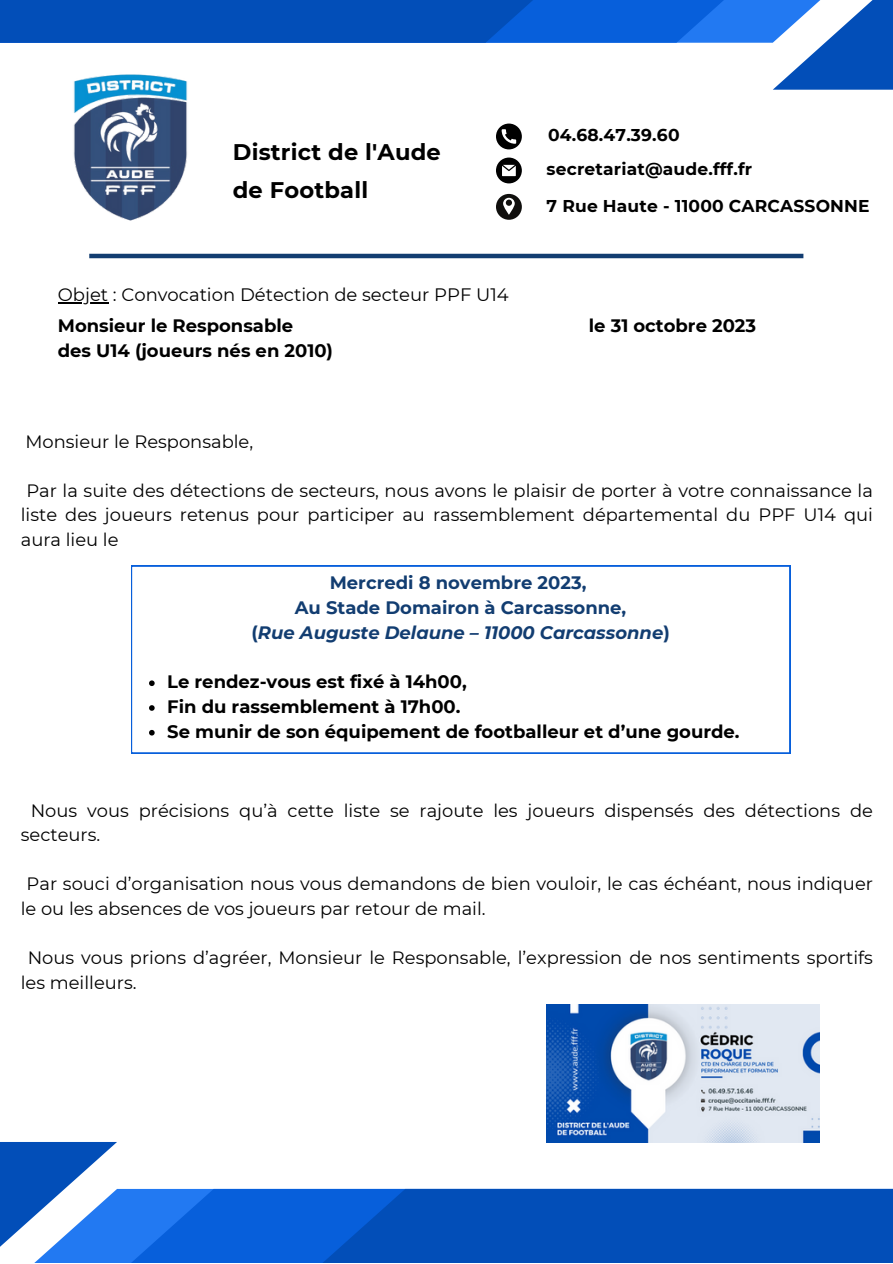
<style>
.page{position:relative;width:893px;height:1264px;background:#fff}
.page>*{position:absolute;margin:0;border:0;box-sizing:border-box;transform-origin:0 0}
.t1{font:700 22.5px/37.8px "Montserrat";letter-spacing:.01em;color:#000}
.t2{font:700 18px "Montserrat";color:#000}
.t3{font:700 18px "Montserrat";color:#123d71}
.t4{font:18px "Montserrat";color:#000}
.t5{font:italic 700 18px "Montserrat";color:#123d71}
.t6{font:17.85px/24.6px "Montserrat";color:#000}
.t7{font:700 17.1px "Montserrat";letter-spacing:.01em;color:#000}
.s1{font-style:normal}
</style>
<div class="page">
<svg style="left:0;top:0;width:892px;height:90px"></svg>
<svg style="left:0;top:1141px;width:892px;height:121px"></svg>
<svg style="left:496px;top:124px;width:26px;height:25px"></svg>
<svg style="left:496px;top:157px;width:26px;height:26px"></svg>
<svg style="left:496px;top:194px;width:26px;height:26px"></svg>
<hr style="left:89px;top:254px;width:714px;height:4px;background:#123d71">
<img style="left:69px;top:63px;width:125px;height:158px">
<img style="left:546px;top:1004px;width:273px;height:138px">
<svg style="left:131px;top:565px;width:659px;height:188px"></svg>
<svg style="left:149px;top:680px;width:6px;height:6px"></svg>
<svg style="left:149px;top:705px;width:6px;height:5px"></svg>
<svg style="left:149px;top:730px;width:6px;height:5px"></svg>
<hr style="left:58px;top:302px;width:50px;height:1px;background:#000">
<p class="t1" style="left:233px;top:133px;width:209px">District de l'Aude de Football</p>
<p class="t4" style="left:58px;top:283px;width:452px">Objet : Convocation Détection de secteur PPF U14</p>
<p class="t2" style="left:58px;top:315px;width:237px">Monsieur le Responsable</p>
<p class="t2" style="left:58px;top:339px;width:277px">des U14 (joueurs nés en 2010)</p>
<p class="t7" style="left:548px;top:125px;width:133px">04.68.47.39.60</p>
<p class="t7" style="left:546px;top:159px;width:207px">secretariat@aude.fff.fr</p>
<p class="t7" style="left:546px;top:195px;width:324px">7 Rue Haute - 11000 CARCASSONNE</p>
<p class="t2" style="left:588px;top:314px;width:169px">le 31 octobre 2023</p>
<p class="t6" style="left:25px;top:429px;width:229px">Monsieur le Responsable,</p>
<p class="t6" style="left:21px;top:478px;width:853px;text-align:justify;text-indent:6px">Par la suite des détections de secteurs, nous avons le plaisir de porter à votre connaissance la liste des joueurs retenus pour participer au rassemblement départemental du PPF U14 qui aura lieu le</p>
<p class="t3" style="left:330px;top:572px;width:258px">Mercredi 8 novembre 2023,</p>
<p class="t3" style="left:295px;top:596px;width:333px">Au Stade Domairon à Carcassonne,</p>
<p class="t5" style="left:251px;top:621px;width:420px"><span class="s1">(</span>Rue Auguste Delaune – 11000 Carcassonne<span class="s1">)</span></p>
<p class="t2" style="left:167px;top:671px;width:301px">Le rendez-vous est fixé à 14h00,</p>
<p class="t2" style="left:167px;top:695px;width:295px">Fin du rassemblement à 17h00.</p>
<p class="t2" style="left:167px;top:720px;width:574px">Se munir de son équipement de footballeur et d’une gourde.</p>
<p class="t6" style="left:21px;top:797px;width:853px;text-indent:10px">Nous vous précisions qu’à cette liste se rajoute les joueurs dispensés des détections de secteurs.</p>
<p class="t6" style="left:21px;top:871px;width:853px;text-indent:6px">Par souci d’organisation nous vous demandons de bien vouloir, le cas échéant, nous indiquer le ou les absences de vos joueurs par retour de mail.</p>
<p class="t6" style="left:21px;top:945px;width:853px;text-indent:7px">Nous vous prions d’agréer, Monsieur le Responsable, l’expression de nos sentiments sportifs les meilleurs.</p>
</div>
